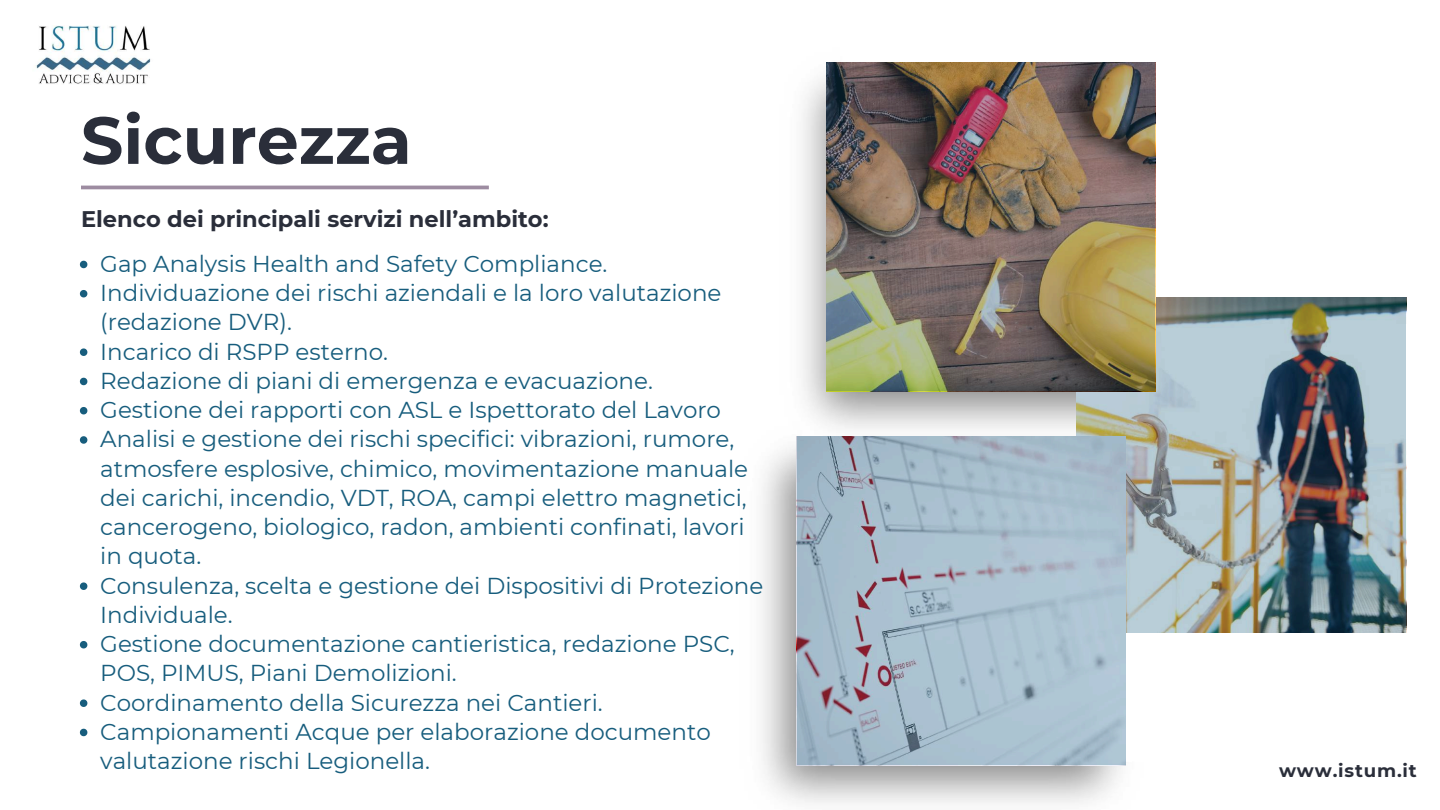
<style>
.page{position:relative;width:1440px;height:810px;background:#fff}
.page>*{position:absolute;margin:0;border:0;box-sizing:border-box;transform-origin:0 0}
.t1{font:700 66.4px "Montserrat";color:#2a2e3a}
.t2{font:23px/29.2px "Montserrat";color:#175d7d}
.t3{font:700 22.6px "Montserrat";color:#2a2e3a}
.t4{font:700 18.2px "Montserrat";letter-spacing:.045em;color:#2a2e3a}
</style>
<div class="page">
<img style="left:802px;top:62px;width:354px;height:359px">
<img style="left:762px;top:421px;width:383px;height:382px">
<img style="left:1077px;top:297px;width:329px;height:335px">
<svg style="left:80px;top:261px;width:7px;height:7px"></svg>
<svg style="left:80px;top:290px;width:7px;height:7px"></svg>
<svg style="left:80px;top:348px;width:7px;height:8px"></svg>
<svg style="left:80px;top:378px;width:7px;height:7px"></svg>
<svg style="left:80px;top:407px;width:7px;height:7px"></svg>
<svg style="left:80px;top:436px;width:7px;height:8px"></svg>
<svg style="left:80px;top:582px;width:7px;height:8px"></svg>
<svg style="left:80px;top:641px;width:7px;height:7px"></svg>
<svg style="left:80px;top:699px;width:7px;height:8px"></svg>
<svg style="left:80px;top:729px;width:7px;height:7px"></svg>
<hr style="left:81px;top:186px;width:408px;height:3px;background:#9d8ca1">
<img style="left:826px;top:62px;width:329px;height:329px">
<svg style="left:797px;top:436px;width:329px;height:329px;background:#a6bac9"></svg>
<img style="left:36px;top:25px;width:115px;height:59px">
<h1 class="t1" style="left:81px;top:100px;width:332px">Sicurezza</h1>
<p class="t3" style="left:81px;top:205px;width:469px">Elenco dei principali servizi nell’ambito:</p>
<p class="t2" style="left:100px;top:249px;width:665px">Gap Analysis Health and Safety Compliance.<br>Individuazione dei rischi aziendali e la loro valutazione (redazione DVR).<br>Incarico di RSPP esterno.<br>Redazione di piani di emergenza e evacuazione.<br>Gestione dei rapporti con ASL e Ispettorato del Lavoro Analisi e gestione dei rischi specifici: vibrazioni, rumore, atmosfere esplosive, chimico, movimentazione manuale dei carichi, incendio, VDT, ROA, campi elettro magnetici, cancerogeno, biologico, radon, ambienti confinati, lavori in quota.<br>Consulenza, scelta e gestione dei Dispositivi di Protezione Individuale.<br>Gestione documentazione cantieristica, redazione PSC, POS, PIMUS, Piani Demolizioni.<br>Coordinamento della Sicurezza nei Cantieri.<br>Campionamenti Acque per elaborazione documento valutazione rischi Legionella.</p>
<p class="t4" style="left:1279px;top:760px;width:139px">www.istum.it</p>
</div>
